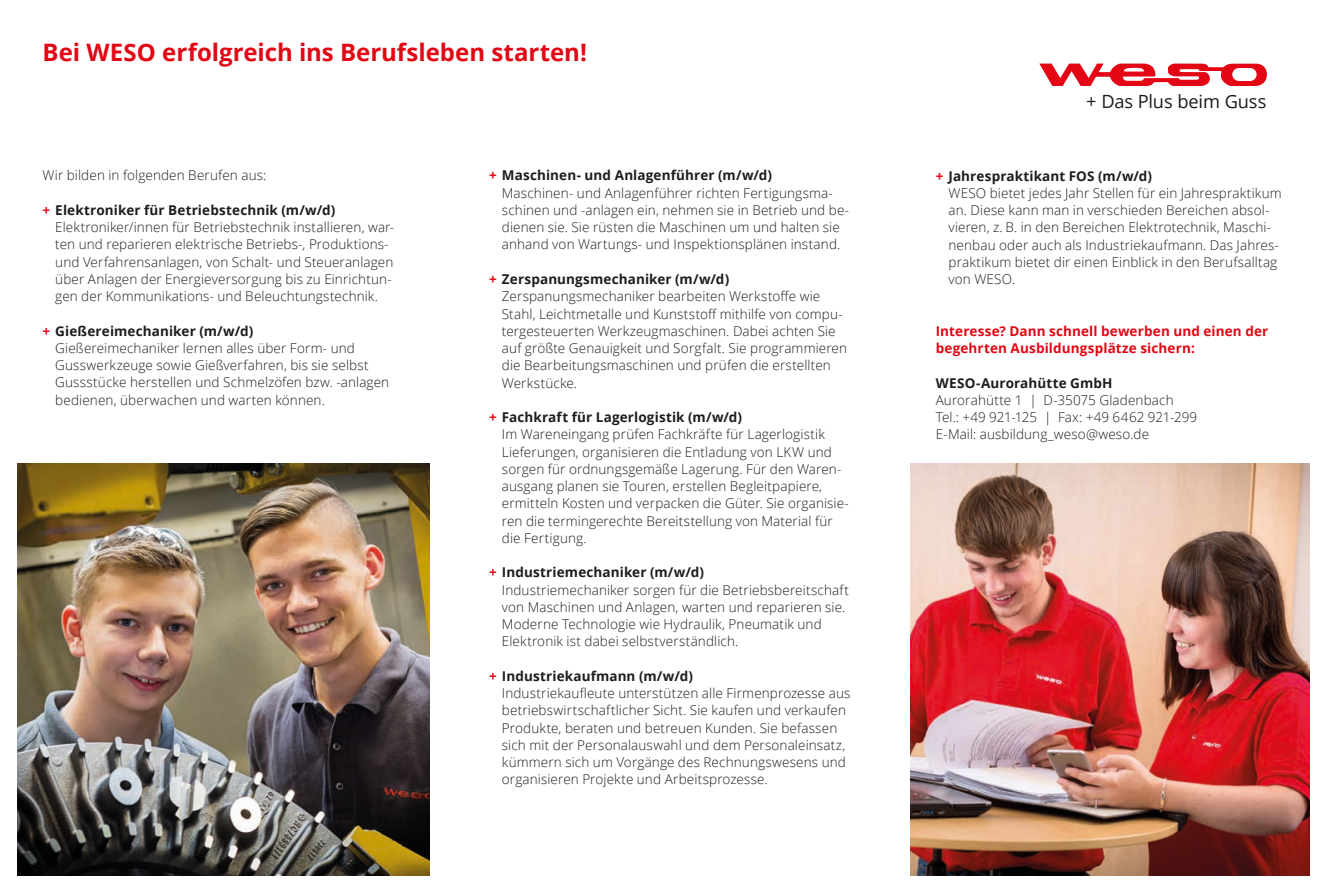
<style>
.page{position:relative;width:1327px;height:893px;background:#fff}
.page>*{position:absolute;margin:0;border:0;box-sizing:border-box;transform-origin:0 0}
.t1{font:700 24px "Open Sans";color:#e30614}
.t2{font:18.3px "Open Sans";letter-spacing:-.01em;color:#1d1d1b}
.t3{font:300 13.5px/17.2px "Open Sans";letter-spacing:.01em;color:#1d1d1b}
.t4{font:700 13.5px/17.2px "Open Sans";letter-spacing:.01em;color:#e30614}
.t5{font:700 13.5px "Open Sans";letter-spacing:.01em;color:#1d1d1b}
.s1{font-weight:700;color:#e30614}
.s2{font-weight:700}
</style>
<div class="page">
<img style="left:17px;top:463px;width:412px;height:413px">
<img style="left:910px;top:463px;width:400px;height:413px">
<svg style="left:1039px;top:64px;width:228px;height:22px"></svg>
<h1 class="t1" style="left:43px;top:35px;width:546px">Bei WESO erfolgreich ins Berufsleben starten!</h1>
<p class="t3" style="left:43px;top:167px;width:225px">Wir bilden in folgenden Berufen aus:</p>
<p class="t3" style="left:55px;top:201px;width:340px;text-indent:-13px"><span class="s1">+</span> <span class="s2">Elektroniker für Betriebstechnik (m/w/d)<br></span>Elektroniker/innen für Betriebstechnik installieren, war&shy;ten und reparieren elektrische Betriebs-, Produktions&shy;und Verfahrensanlagen, von Schalt- und Steueranlagen über Anlagen der Energieversorgung bis zu Einrichtun&shy;gen der Kommunikations- und Beleuchtungstechnik.</p>
<p class="t3" style="left:55px;top:322px;width:335px;text-indent:-13px"><span class="s1">+</span> <span class="s2">Gießereimechaniker (m/w/d)<br></span>Gießereimechaniker lernen alles über Form- und Gusswerkzeuge sowie Gießverfahren, bis sie selbst Gussstücke herstellen und Schmelzöfen bzw. -anlagen bedienen, überwachen und warten können.</p>
<p class="t3" style="left:502px;top:167px;width:349px;text-indent:-13px"><span class="s1">+</span> <span class="s2">Maschinen- und Anlagenführer (m/w/d)<br></span>Maschinen- und Anlagenführer richten Fertigungsma&shy;schinen und -anlagen ein, nehmen sie in Betrieb und be&shy;dienen sie. Sie rüsten die Maschinen um und halten sie anhand von Wartungs- und Inspektionsplänen instand.</p>
<p class="t3" style="left:502px;top:270px;width:347px;text-indent:-13px"><span class="s1">+</span> <span class="s2">Zerspanungsmechaniker (m/w/d)<br></span>Zerspanungsmechaniker bearbeiten Werkstoffe wie Stahl, Leichtmetalle und Kunststoff mithilfe von compu&shy;tergesteuerten Werkzeugmaschinen. Dabei achten Sie auf größte Genauigkeit und Sorgfalt. Sie programmieren die Bearbeitungsmaschinen und prüfen die erstellten Werkstücke.</p>
<p class="t3" style="left:502px;top:408px;width:348px;text-indent:-13px"><span class="s1">+</span> <span class="s2">Fachkraft für Lagerlogistik (m/w/d)<br></span>Im Wareneingang prüfen Fachkräfte für Lagerlogistik Lieferungen, organisieren die Entladung von LKW und sorgen für ordnungsgemäße Lagerung. Für den Waren&shy;ausgang planen sie Touren, erstellen Begleitpapiere, ermitteln Kosten und verpacken die Güter. Sie organisie&shy;ren die termingerechte Bereitstellung von Material für die Fertigung.</p>
<p class="t3" style="left:502px;top:563px;width:348px;text-indent:-13px"><span class="s1">+</span> <span class="s2">Industriemechaniker (m/w/d)<br></span>Industriemechaniker sorgen für die Betriebsbereitschaft von Maschinen und Anlagen, warten und reparieren sie.<br>Moderne Technologie wie Hydraulik, Pneumatik und Elektronik ist dabei selbstverständlich.</p>
<p class="t3" style="left:502px;top:667px;width:350px;text-indent:-13px"><span class="s1">+</span> <span class="s2">Industriekaufmann (m/w/d)<br></span>Industriekaufleute unterstützen alle Firmenprozesse aus betriebswirtschaftlicher Sicht. Sie kaufen und verkaufen Produkte, beraten und betreuen Kunden. Sie befassen sich mit der Personalauswahl und dem Personaleinsatz, kümmern sich um Vorgänge des Rechnungswesens und organisieren Projekte und Arbeitsprozesse.</p>
<h2 class="t2" style="left:1086px;top:89px;width:182px">+ Das Plus beim Guss</h2>
<p class="t3" style="left:948px;top:167px;width:335px;text-indent:-13px"><span class="s1">+</span> <span class="s2">Jahrespraktikant FOS (m/w/d)<br></span>WESO bietet jedes Jahr Stellen für ein Jahrespraktikum an. Diese kann man in verschieden Bereichen absol&shy;vieren, z. B. in den Bereichen Elektrotechnik, Maschi&shy;nenbau oder auch als Industriekaufmann. Das Jahres&shy;praktikum bietet dir einen Einblick in den Berufsalltag von WESO.</p>
<p class="t4" style="left:935px;top:322px;width:334px">Interesse? Dann schnell bewerben und einen der begehrten Ausbildungsplätze sichern:</p>
<p class="t5" style="left:935px;top:373px;width:178px">WESO-Aurorahütte GmbH</p>
<p class="t3" style="left:935px;top:391px;width:263px">Aurorahütte 1 | D-35075 Gladenbach<br>Tel.: +49 921-125 | Fax: +49 6462 921-299<br>E-Mail: ausbildung_weso@weso.de</p>
</div>
